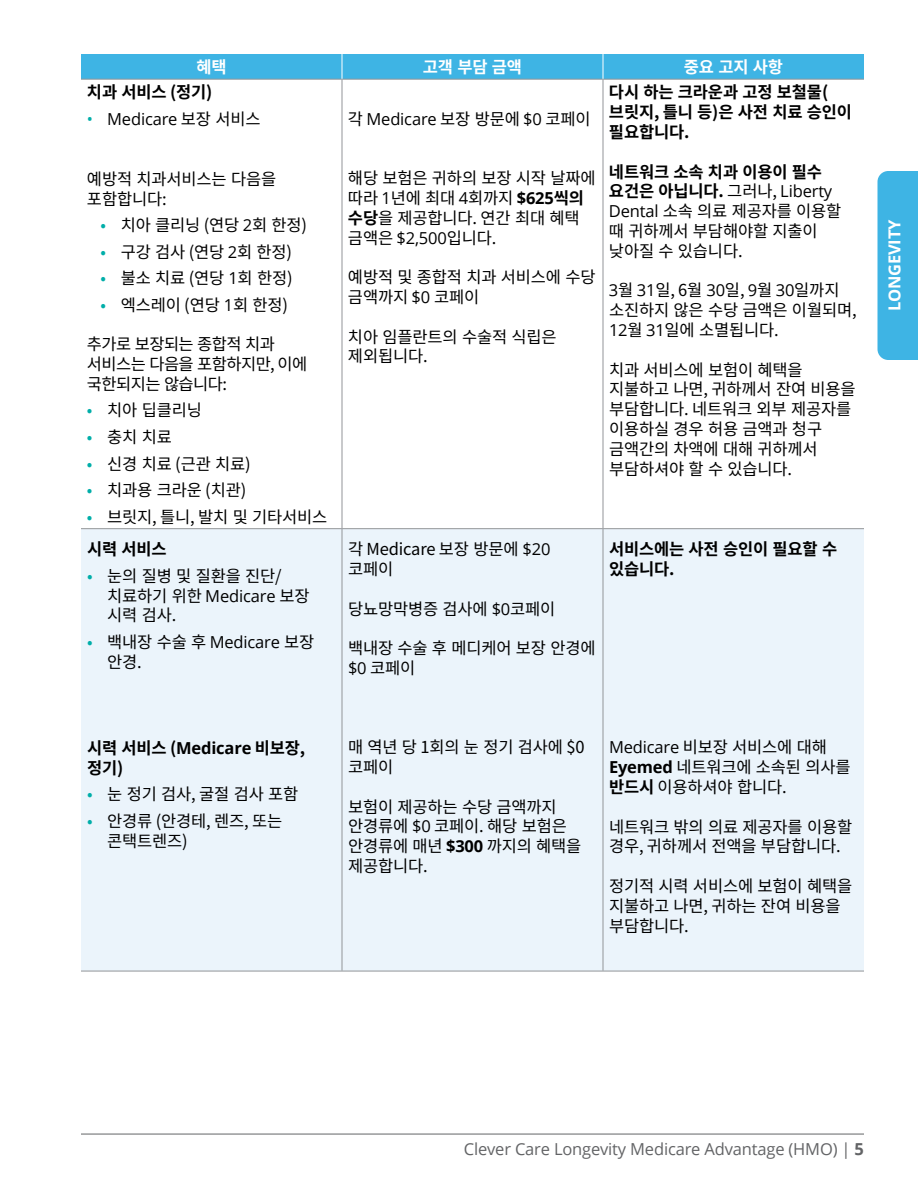
<style>
.page{position:relative;width:918px;height:1188px;background:#fff}
.page>*{position:absolute;margin:0;border:0;box-sizing:border-box;transform-origin:0 0}
.t1{font:16.5px/19.8px "Noto Sans CJ Kkr";letter-spacing:-.01em;color:#000}
.t2{font:700 16.5px/19.8px "Noto Sans CJ Kkr";letter-spacing:-.01em;color:#000}
.t3{font:16.5px "Open Sans";letter-spacing:-.01em;color:#636466}
.t4{font:16.5px/19.8px "Noto Sans CJ Kkr";letter-spacing:-.035em;color:#000}
.t5{font:16.5px "Open Sans";letter-spacing:-.01em;color:#000}
.t6{font:700 16.5px "Noto Sans CJ Kkr";letter-spacing:-.01em;color:#fff}
.t7{font:700 16.5px "Open Sans";letter-spacing:-.01em;color:#fff}
.s1{color:#00aea9}
.s2{font-family:"Noto Sans CJ Kkr"}
.s3{font-weight:700}
.s4{font-family:"Open Sans"}
.s5{font-family:"Open Sans";font-weight:700}
</style>
<div class="page">
<div style="left:878px;top:171px;width:40px;height:189px;background:#3eb4e4"></div>
<hr style="left:81px;top:1134px;width:783px;height:1px;background:#636466">
<div style="left:81px;top:529px;width:783px;height:442px;background:#ebf4fb"></div>
<hr style="left:342px;top:80px;width:1px;height:448px;background:#939598">
<hr style="left:603px;top:80px;width:1px;height:448px;background:#939598">
<hr style="left:81px;top:528px;width:261px;height:1px;background:#939598">
<hr style="left:342px;top:528px;width:261px;height:1px;background:#939598">
<hr style="left:342px;top:529px;width:1px;height:442px;background:#939598">
<hr style="left:603px;top:528px;width:261px;height:1px;background:#939598">
<hr style="left:603px;top:529px;width:1px;height:442px;background:#939598">
<hr style="left:81px;top:971px;width:261px;height:1px;background:#939598">
<hr style="left:342px;top:971px;width:261px;height:1px;background:#939598">
<hr style="left:603px;top:971px;width:261px;height:1px;background:#939598">
<hr style="left:81px;top:79px;width:261px;height:1px;background:#939598">
<hr style="left:342px;top:79px;width:261px;height:1px;background:#939598">
<hr style="left:603px;top:79px;width:261px;height:1px;background:#939598">
<div style="left:81px;top:54px;width:783px;height:25px;background:#3eb4e4"></div>
<p class="t6" style="left:196px;top:58px;width:32px">혜택</p>
<p class="t6" style="left:423px;top:58px;width:101px">고객 부담 금액</p>
<p class="t6" style="left:684px;top:58px;width:101px">중요 고지 사항</p>
<p class="t2" style="left:87px;top:83px;width:127px">치과 서비스 (정기)</p>
<p class="t5" style="left:87px;top:108px;width:175px"><span class="s1">•</span> Medicare <span class="s2">보장 서비스</span></p>
<p class="t2" style="left:609px;top:83px;width:245px">다시 하는 크라운과 고정 보철물( 브릿지, 틀니 등)은 사전 치료 승인이 필요합니다.</p>
<p class="t1" style="left:609px;top:162px;width:234px"><span class="s3">네트워크 소속 치과 이용이 필수 요건은 아닙니다.</span> 그러나, <span class="s4">Liberty<br>Dental</span> 소속 의료 제공자를 이용할 때 귀하께서 부담해야할 지출이 낮아질 수 있습니다.</p>
<p class="t1" style="left:609px;top:281px;width:249px"><span class="s4">3</span>월 <span class="s4">31</span>일, 6월 <span class="s4">30</span>일, <span class="s4">9</span>월 <span class="s4">30</span>일까지 소진하지 않은 수당 금액은 이월되며,<br><span class="s4">12</span>월 <span class="s4">31</span>일에 소멸됩니다.</p>
<p class="t1" style="left:609px;top:360px;width:248px">치과 서비스에 보험이 혜택을 지불하고 나면, 귀하께서 잔여 비용을 부담합니다. 네트워크 외부 제공자를 이용하실 경우 허용 금액과 청구 금액간의 차액에 대해 귀하께서 부담하셔야 할 수 있습니다.</p>
<p class="t5" style="left:348px;top:108px;width:244px"><span class="s2">각</span> Medicare <span class="s2">보장 방문에</span> $0 <span class="s2">코페이</span></p>
<p class="t1" style="left:348px;top:169px;width:249px">해당 보험은 귀하의 보장 시작 날짜에 따라 <span class="s4">1</span>년에 최대 <span class="s4">4</span>회까지 <span class="s5">$625</span><span class="s3">씩의 수당</span>을 제공합니다. 연간 최대 혜택 금액은 <span class="s4">$2,500</span>입니다.</p>
<p class="t1" style="left:348px;top:268px;width:249px">예방적 및 종합적 치과 서비스에 수당 금액까지 <span class="s4">$0</span> 코페이</p>
<p class="t1" style="left:348px;top:327px;width:210px">치아 임플란트의 수술적 식립은 제외됩니다.</p>
<p class="t1" style="left:87px;top:169px;width:191px">예방적 치과서비스는 다음을 포함합니다:</p>
<p class="t1" style="left:100px;top:215px;width:208px"><span class="s1">•</span> 치아 클리닝 (연당 <span class="s4">2</span>회 한정)</p>
<p class="t1" style="left:100px;top:242px;width:193px"><span class="s1">•</span> 구강 검사 (연당 <span class="s4">2</span>회 한정)</p>
<p class="t1" style="left:100px;top:269px;width:194px"><span class="s1">•</span> 불소 치료 (연당 <span class="s4">1</span>회 한정)</p>
<p class="t1" style="left:100px;top:295px;width:189px"><span class="s1">•</span> 엑스레이 (연당 <span class="s4">1</span>회 한정)</p>
<p class="t4" style="left:87px;top:335px;width:222px">추가로 보장되는 종합적 치과 서비스는 다음을 포함하지만, 이에 국한되지는 않습니다:</p>
<p class="t1" style="left:87px;top:401px;width:116px"><span class="s1">•</span> 치아 딥클리닝</p>
<p class="t1" style="left:87px;top:427px;width:86px"><span class="s1">•</span> 충치 치료</p>
<p class="t1" style="left:87px;top:454px;width:165px"><span class="s1">•</span> 신경 치료 (근관 치료)</p>
<p class="t1" style="left:87px;top:481px;width:161px"><span class="s1">•</span> 치과용 크라운 (치관)</p>
<p class="t1" style="left:87px;top:507px;width:242px"><span class="s1">•</span> 브릿지, 틀니, 발치 및 기타서비스</p>
<p class="t2" style="left:87px;top:540px;width:81px">시력 서비스</p>
<p class="t1" style="left:107px;top:566px;width:204px;text-indent:-20px"><span class="s1">•</span> 눈의 질병 및 질환을 진단/ 치료하기 위한 <span class="s4">Medicare</span> 보장 시력 검사.</p>
<p class="t1" style="left:107px;top:632px;width:208px;text-indent:-20px"><span class="s1">•</span> 백내장 수술 후 <span class="s4">Medicare</span> 보장 안경.</p>
<p class="t2" style="left:87px;top:738px;width:220px">시력 서비스 (<span class="s4">Medicare</span> 비보장, 정기)</p>
<p class="t1" style="left:87px;top:785px;width:213px"><span class="s1">•</span> 눈 정기 검사, 굴절 검사 포함</p>
<p class="t1" style="left:107px;top:811px;width:177px;text-indent:-20px"><span class="s1">•</span> 안경류 (안경테, 렌즈, 또는 콘택트렌즈)</p>
<p class="t1" style="left:348px;top:540px;width:204px">각 Medicare 보장 방문에 <span class="s4">$20 </span>코페이</p>
<p class="t1" style="left:348px;top:599px;width:209px">당뇨망막병증 검사에 <span class="s4">$0</span>코페이</p>
<p class="t1" style="left:348px;top:639px;width:249px">백내장 수술 후 메디케어 보장 안경에 <span class="s4">$0</span> 코페이</p>
<p class="t2" style="left:609px;top:540px;width:230px">서비스에는 사전 승인이 필요할 수 있습니다.</p>
<p class="t1" style="left:348px;top:738px;width:238px">매 역년 당 1회의 눈 정기 검사에 $0 코페이</p>
<p class="t1" style="left:348px;top:797px;width:235px">보험이 제공하는 수당 금액까지 안경류에 <span class="s4">$0</span> 코페이. 해당 보험은 안경류에 매년 <span class="s5">$300</span> 까지의 혜택을 제공합니다.</p>
<p class="t1" style="left:609px;top:738px;width:243px"><span class="s4">Medicare</span> 비보장 서비스에 대해<br><span class="s5">Eyemed</span> 네트워크에 소속된 의사를 <span class="s3">반드시</span> 이용하셔야 합니다.</p>
<p class="t1" style="left:609px;top:817px;width:245px">네트워크 밖의 의료 제공자를 이용할 경우, 귀하께서 전액을 부담합니다.</p>
<p class="t1" style="left:609px;top:876px;width:245px">정기적 시력 서비스에 보험이 혜택을 지불하고 나면, 귀하는 잔여 비용을 부담합니다.</p>
<p class="t7" style="left:883px;top:311px;width:93px;rotate:-90deg">LONGEVITY</p>
<p class="t3" style="left:464px;top:1137px;width:402px">Clever Care Longevity Medicare Advantage (HMO) | <span class="s3">5</span></p>
</div>
